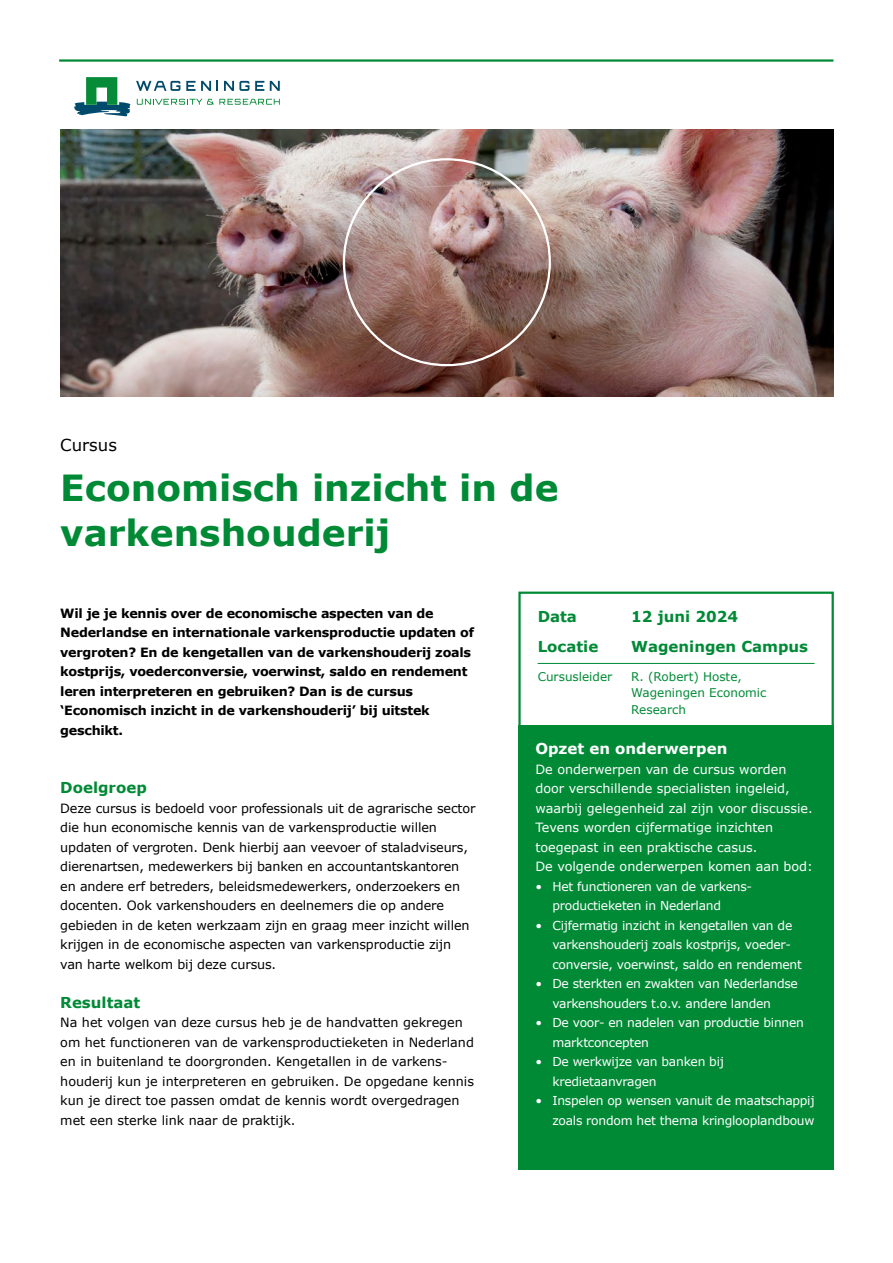
<style>
.page{position:relative;width:893px;height:1263px;background:#fff}
.page>*{position:absolute;margin:0;border:0;box-sizing:border-box;transform-origin:0 0}
.t1{font:700 36px/45px "Verdana";color:#008a36}
.t2{font:16.5px "Verdana";color:#000}
.Infoblok{font:700 15px "Verdana";color:#008a36}
.H1_Kop_paragraaf{font:700 15px "Verdana";color:#008a36}
.H1_Kop_paragraaf-2{font:700 15px "Verdana";color:#fff}
.Platte_tekst{font:12.75px/19.5px "Verdana";letter-spacing:-.01em;color:#000}
.Inleiding{font:700 12.75px/19.5px "Verdana";letter-spacing:-.02em;color:#000}
.Platte_tekst-2{font:12.75px/19.5px "Verdana";color:#fff}
.t3{font:12.3px/19.5px "Verdana";letter-spacing:-.02em;color:#fff}
.Infoblok_Cursusleider{font:12px/16.5px "Verdana";color:#008a36}
</style>
<div class="page">
<img style="left:60px;top:130px;width:773px;height:266px">
<hr style="left:538px;top:663px;width:277px;height:1px;background:#008a36">
<div style="left:518px;top:592px;width:316px;height:174px;border:2px solid #008a36"></div>
<div style="left:518px;top:725px;width:316px;height:444px;background:#008a36"></div>
<svg style="left:74px;top:77px;width:206px;height:40px"></svg>
<hr style="left:59px;top:59px;width:774px;height:3px;background:#008a36">
<p class="t2" style="left:60px;top:434px;width:58px">Cursus</p>
<h1 class="t1" style="left:60px;top:464px;width:500px">Economisch inzicht in de varkenshouderij</h1>
<p class="Inleiding" style="left:60px;top:603px;width:375px">Wil je je kennis over de economische aspecten van de</p>
<p class="Inleiding" style="left:60px;top:622px;width:415px">Nederlandse en internationale varkensproductie updaten of vergroten? En de kengetallen van de varkenshouderij zoals kostprijs, voederconversie, voerwinst, saldo en rendement leren interpreteren en gebruiken? Dan is de cursus ‘Economisch inzicht in de varkenshouderij’ bij uitstek geschikt.</p>
<h1 class="H1_Kop_paragraaf" style="left:60px;top:777px;width:88px">Doelgroep</h1>
<p class="Platte_tekst" style="left:60px;top:798px;width:417px">Deze cursus is bedoeld voor professionals uit de agrarische sector die hun economische kennis van de varkensproductie willen updaten of vergroten. Denk hierbij aan veevoer of staladviseurs, dierenartsen, medewerkers bij banken en accountantskantoren en andere erf betreders, beleidsmedewerkers, onderzoekers en docenten. Ook varkenshouders en deelnemers die op andere gebieden in de keten werkzaam zijn en graag meer inzicht willen krijgen in de economische aspecten van varkensproductie zijn van harte welkom bij deze cursus.</p>
<h1 class="H1_Kop_paragraaf" style="left:60px;top:991px;width:82px">Resultaat</h1>
<p class="Platte_tekst" style="left:60px;top:1013px;width:415px">Na het volgen van deze cursus heb je de handvatten gekregen om het functioneren van de varkensproductieketen in Nederland en in buitenland te doorgronden. Kengetallen in de varkens&shy;houderij kun je interpreteren en gebruiken. De opgedane kennis kun je direct toe passen omdat de kennis wordt overgedragen met een sterke link naar de praktijk.</p>
<p class="Infoblok" style="left:538px;top:606px;width:41px">Data</p>
<p class="Infoblok" style="left:631px;top:606px;width:108px">12 juni 2024</p>
<p class="Infoblok" style="left:538px;top:635px;width:62px">Locatie</p>
<p class="Infoblok" style="left:631px;top:635px;width:178px">Wageningen Campus</p>
<p class="Infoblok_Cursusleider" style="left:538px;top:668px;width:76px">Cursusleider</p>
<p class="Infoblok_Cursusleider" style="left:631px;top:668px;width:137px">R. (Robert) Hoste,<br>Wageningen Economic<br>Research</p>
<h1 class="H1_Kop_paragraaf-2" style="left:535px;top:738px;width:193px">Opzet en onderwerpen</h1>
<p class="Platte_tekst-2" style="left:535px;top:759px;width:279px">De onderwerpen van de cursus worden door verschillende specialisten ingeleid, waarbij gelegenheid zal zijn voor discussie.<br>Tevens worden cijfermatige inzichten toegepast in een praktische casus.<br>De volgende onderwerpen komen aan bod:</p>
<p class="t3" style="left:552px;top:876px;width:198px;text-indent:-17px">• Het functioneren van de varkens-- productieketen in Nederland</p>
<p class="t3" style="left:552px;top:915px;width:251px;text-indent:-17px">• Cijfermatig inzicht in kengetallen van de varkenshouderij zoals kostprijs, voeder&shy;conversie, voerwinst, saldo en rendement</p>
<p class="t3" style="left:552px;top:974px;width:247px;text-indent:-17px">• De sterkten en zwakten van Nederlandse varkenshouders t.o.v. andere landen</p>
<p class="t3" style="left:552px;top:1013px;width:253px;text-indent:-17px">• De voor- en nadelen van productie binnen marktconcepten</p>
<p class="t3" style="left:552px;top:1052px;width:173px;text-indent:-17px">• De werkwijze van banken bij kredietaanvragen</p>
<p class="t3" style="left:535px;top:1091px;width:281px;text-align:right">• Inspelen op wensen vanuit de maatschappij zoals rondom het thema kringlooplandbouw</p>
</div>
